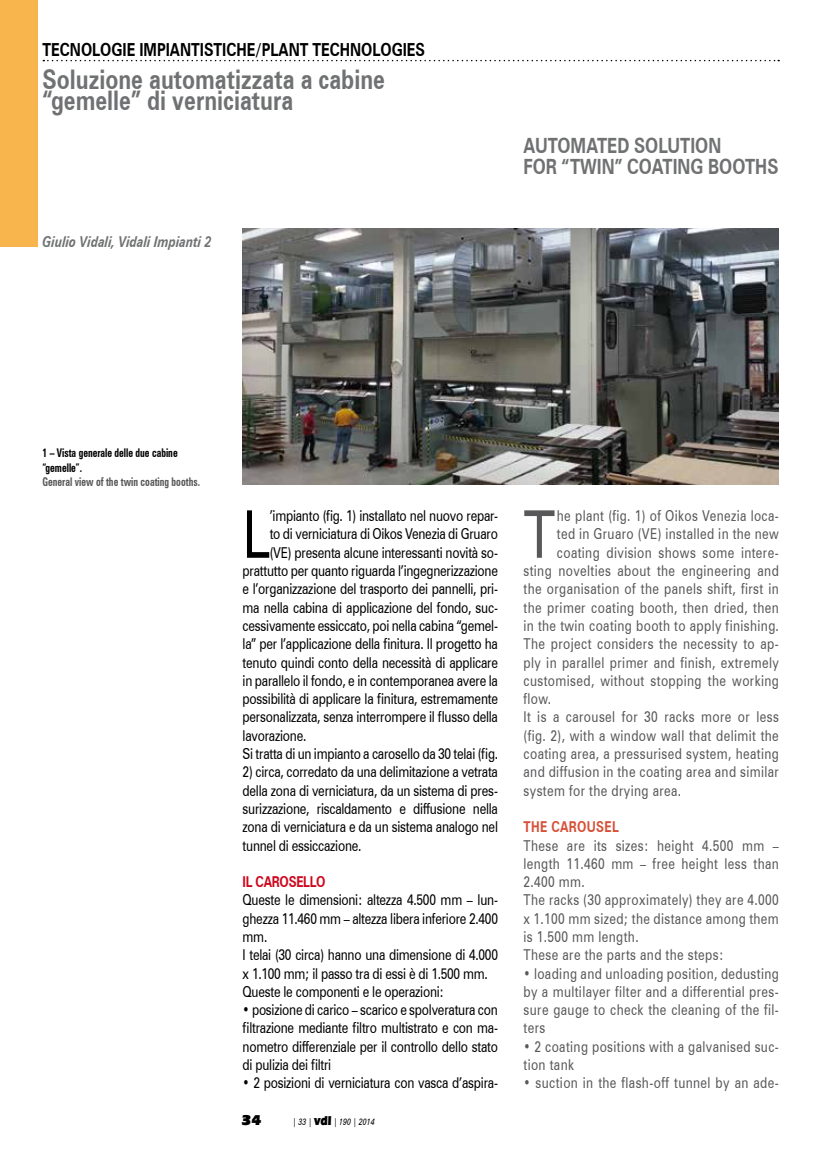
<style>
.page{position:relative;width:830px;height:1170px;background:#fff}
.page>*{position:absolute;margin:0;border:0;box-sizing:border-box;transform-origin:0 0}
.t1{font:65.7px "Zurich BT";color:#000;scale:.8 1}
.t2{font:65.7px "Zurich BT";color:#58585a;scale:.8 1}
.t3{font:700 27px/21px "Zurich BT";color:#707172;scale:.8 1}
.t4{font:700 21px/21px "Zurich BT";color:#707172;scale:.8 1}
.t5{font:700 18px "Zurich BT";color:#000;scale:.8 1}
.t6{font:15px/18.3px "Zurich BT";letter-spacing:-.02em;color:#000;text-align:justify;scale:.8 1}
.t7{font:15px/18.3px "Zurich BT";letter-spacing:.03em;color:#58585a;scale:.8 1}
.t8{font:italic 700 15px "Zurich BT";color:#707172;scale:.8 1}
.t9{font:900 15px "Eras IT Cby BT";color:#000}
.t10{font:700 condensed 12px/14.4px "Zurich BT";color:#000;scale:.8 1}
.t11{font:italic 9px "Zurich BT";color:#000;scale:.8 1}
.s1{color:#58585a}
.s2{font-weight:700;color:#cd071e}
.s3{font-family:"Eras IT Cby BT";font-weight:900;font-style:normal;font-size:13.5px}
.s4{font-weight:700;color:#d65038}
</style>
<div class="page">
<svg style="left:43px;top:60px;width:735px;height:1px"></svg>
<div style="left:0;top:0;width:38px;height:247px;background:#f9b54d"></div>
<img style="left:242px;top:228px;width:536px;height:256px">
<p class="t5" style="left:43px;top:36px;width:479px">TECNOLOGIE IMPIANTISTICHE/PLANT TECHNOLOGIES</p>
<p class="t3" style="left:43px;top:67px;width:429px">Soluzione automatizzata a cabine “gemelle” di verniciatura</p>
<p class="t8" style="left:43px;top:230px;width:212px">Giulio Vidali, Vidali Impianti 2</p>
<p class="t4" style="left:523px;top:134px;width:320px">AUTOMATED SOLUTION<br>FOR “TWIN” COATING BOOTHS</p>
<p class="t10" style="left:43px;top:445px;width:198px">1 – Vista generale delle due cabine “gemelle”.<br><span class="s1">General view of the twin coating booths.</span></p>
<p class="t1" style="left:242px;top:488px;width:37px">L</p>
<p class="t6" style="left:269px;top:506px;width:287px">’impianto (fig. 1) installato nel nuovo repar-</p>
<p class="t6" style="left:269px;top:524px;width:287px">to di verniciatura di Oikos Venezia di Gruaro</p>
<p class="t6" style="left:269px;top:542px;width:287px">(VE) presenta alcune interessanti novità so-</p>
<p class="t6" style="left:242px;top:561px;width:320px">prattutto per quanto riguarda l’ingegnerizzazione</p>
<p class="t6" style="left:242px;top:579px;width:320px">e l’organizzazione del trasporto dei pannelli, pri-</p>
<p class="t6" style="left:242px;top:597px;width:320px">ma nella cabina di applicazione del fondo, suc-</p>
<p class="t6" style="left:242px;top:615px;width:320px">cessivamente essiccato, poi nella cabina “gemel-</p>
<p class="t6" style="left:242px;top:634px;width:320px">la” per l’applicazione della finitura. Il progetto ha</p>
<p class="t6" style="left:242px;top:652px;width:320px">tenuto quindi conto della necessità di applicare</p>
<p class="t6" style="left:242px;top:670px;width:320px">in parallelo il fondo, e in contemporanea avere la</p>
<p class="t6" style="left:242px;top:689px;width:320px">possibilità di applicare la finitura, estremamente</p>
<p class="t6" style="left:242px;top:707px;width:320px">personalizzata, senza interrompere il flusso della</p>
<p class="t6" style="left:242px;top:725px;width:81px">lavorazione.</p>
<p class="t6" style="left:242px;top:743px;width:320px">Si tratta di un impianto a carosello da 30 telai (fig.</p>
<p class="t6" style="left:242px;top:762px;width:320px">2) circa, corredato da una delimitazione a vetrata della zona di verniciatura, da un sistema di pres&shy;surizzazione, riscaldamento e diffusione nella zona di verniciatura e da un sistema analogo nel tunnel di essiccazione.</p>
<p class="t6" style="left:242px;top:871px;width:320px;text-align:left"><span class="s2">IL CAROSELLO<br></span>Queste le dimensioni: altezza 4.500 mm – lun&shy;ghezza 11.460 mm – altezza libera inferiore 2.400 mm.<br>I telai (30 circa) hanno una dimensione di 4.000 x 1.100 mm; il passo tra di essi è di 1.500 mm.<br>Queste le componenti e le operazioni:</p>
<p class="t6" style="left:242px;top:999px;width:320px">• posizione di carico – scarico e spolveratura con filtrazione mediante filtro multistrato e con ma&shy;nometro differenziale per il controllo dello stato di pulizia dei filtri</p>
<p class="t6" style="left:242px;top:1073px;width:320px">• 2 posizioni di verniciatura con vasca d’aspira-</p>
<p class="t9" style="left:241px;top:1110px;width:21px">34</p>
<p class="t11" style="left:293px;top:1115px;width:104px">| 33 | <span class="s3">vdl</span> | 190 | 2014</p>
<p class="t2" style="left:523px;top:488px;width:41px">T</p>
<p class="t7" style="left:556px;top:506px;width:279px">he plant (fig. 1) of Oikos Venezia loca-</p>
<p class="t7" style="left:556px;top:524px;width:279px">ted in Gruaro (VE) installed in the new</p>
<p class="t7" style="left:556px;top:542px;width:279px">coating division shows some intere-</p>
<p class="t7" style="left:523px;top:561px;width:320px">sting novelties about the engineering and</p>
<p class="t7" style="left:523px;top:579px;width:320px">the organisation of the panels shift, first in</p>
<p class="t7" style="left:523px;top:597px;width:320px">the primer coating booth, then dried, then</p>
<p class="t7" style="left:523px;top:615px;width:320px">in the twin coating booth to apply finishing.</p>
<p class="t7" style="left:523px;top:634px;width:320px">The project considers the necessity to ap-</p>
<p class="t7" style="left:523px;top:652px;width:320px">ply in parallel primer and finish, extremely</p>
<p class="t7" style="left:523px;top:670px;width:320px">customised, without stopping the working</p>
<p class="t7" style="left:523px;top:689px;width:36px">flow.</p>
<p class="t7" style="left:523px;top:707px;width:320px">It is a carousel for 30 racks more or less</p>
<p class="t7" style="left:523px;top:725px;width:320px">(fig. 2), with a window wall that delimit the</p>
<p class="t7" style="left:523px;top:743px;width:320px">coating area, a pressurised system, heating</p>
<p class="t7" style="left:523px;top:762px;width:320px">and diffusion in the coating area and similar</p>
<p class="t7" style="left:523px;top:780px;width:199px">system for the drying area.</p>
<p class="t7" style="left:523px;top:817px;width:320px"><span class="s4">THE CAROUSEL<br></span>These are its sizes: height 4.500 mm – length 11.460 mm – free height less than<br>2.400 mm.<br>The racks (30 approximately) they are 4.000 x 1.100 mm sized; the distance among them is 1.500 mm length.<br>These are the parts and the steps:</p>
<p class="t7" style="left:523px;top:963px;width:320px;text-align:justify">• loading and unloading position, dedusting by a multilayer filter and a differential pres&shy;sure gauge to check the cleaning of the fil&shy;ters</p>
<p class="t7" style="left:523px;top:1036px;width:320px">• 2 coating positions with a galvanised suc&shy;tion tank</p>
<p class="t7" style="left:523px;top:1073px;width:320px">• suction in the flash-off tunnel by an ade-</p>
</div>
